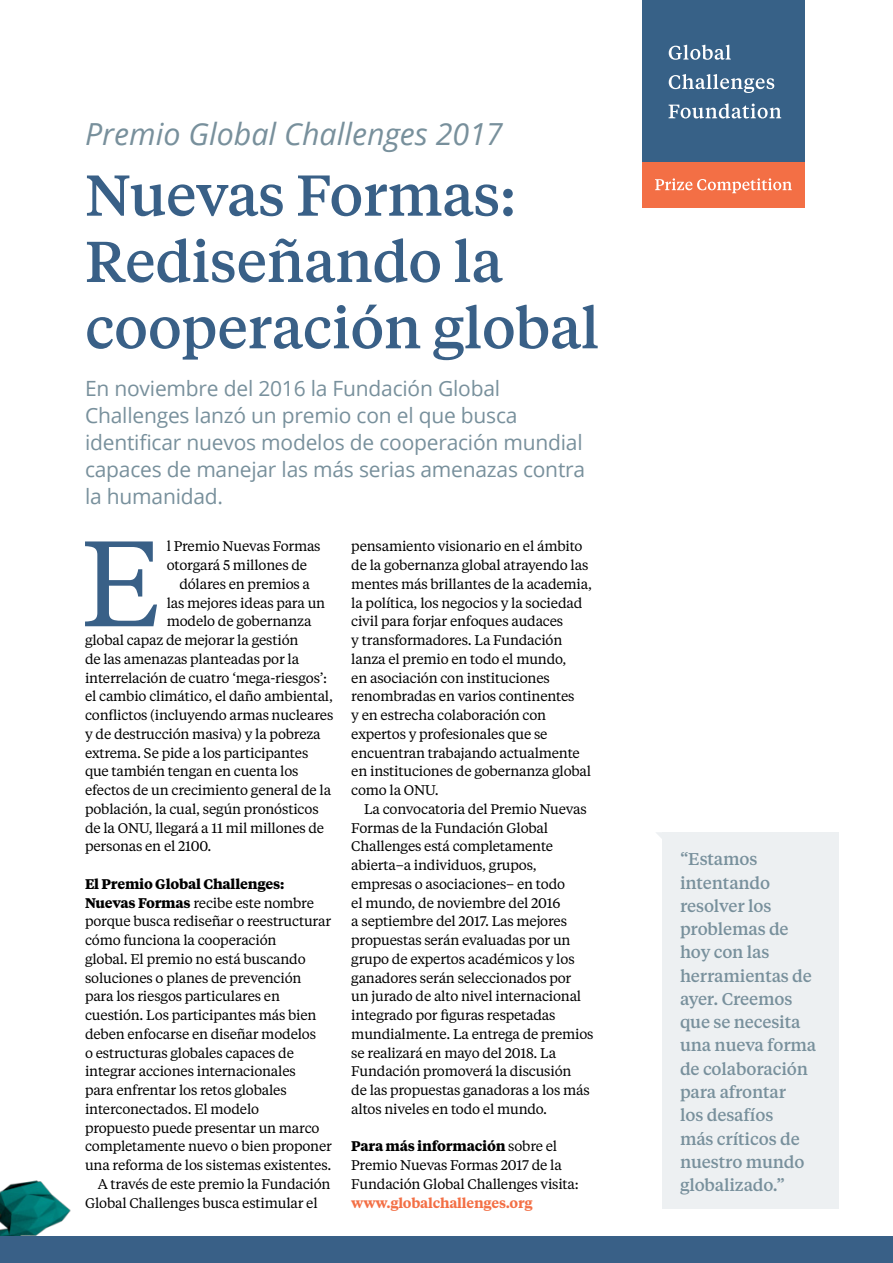
<style>
.page{position:relative;width:893px;height:1263px;background:#fff}
.page>*{position:absolute;margin:0;border:0;box-sizing:border-box;transform-origin:0 0}
.Paragraph_drop_cap{font:120.75px "Tiempos Text";color:#396087}
.t1{font:500 57.3px/66.3px "Tiempos Text";letter-spacing:-.01em;color:#396087}
.t2{font:italic 30.45px "Open Sans";color:#78909c}
.t3{font:21px/27px "Open Sans";letter-spacing:-.01em;color:#78909c}
.t4{font:500 16.95px/23.2px "Tiempos Text";letter-spacing:-.01em;color:#78909c}
.Paragraph_drop_cap-2{font:13.95px/18.8px "Tiempos Text";letter-spacing:-.015em;color:#000}
.PARAGRAPH{font:13.95px/18.8px "Tiempos Text";letter-spacing:-.015em;color:#000}
.PARAGRAPH-2{font:600 13.95px "Tiempos Text";letter-spacing:-.015em;color:#f36f45}
.s1{font-weight:700}
</style>
<div class="page">
<img style="left:0;top:1180px;width:71px;height:56px">
<div style="left:662px;top:832px;width:177px;height:377px;background:#edf0f2"></div>
<svg style="left:656px;top:832px;width:6px;height:6px"></svg>
<div style="left:0;top:1236px;width:893px;height:27px;background:#396087"></div>
<div style="left:642px;top:0;width:163px;height:163px;background:#376187"></div>
<svg style="left:669px;top:45px;width:62px;height:15px"></svg>
<svg style="left:669px;top:74px;width:105px;height:19px"></svg>
<svg style="left:669px;top:103px;width:112px;height:15px"></svg>
<div style="left:642px;top:163px;width:163px;height:45px;background:#f36f45"></div>
<svg style="left:655px;top:178px;width:137px;height:15px"></svg>
<p class="t2" style="left:85px;top:113px;width:419px">Premio Global Challenges 2017</p>
<p class="t1" style="left:85px;top:160px;width:516px">Nuevas Formas:<br>Rediseñando la cooperación global</p>
<p class="t3" style="left:85px;top:374px;width:502px">En noviembre del 2016 la Fundación Global Challenges lanzó un premio con el que busca identificar nuevos modelos de cooperación mundial capaces de manejar las más serias amenazas contra la humanidad.</p>
<p class="Paragraph_drop_cap" style="left:81px;top:502px;width:82px">E</p>
<p class="Paragraph_drop_cap-2" style="left:167px;top:536px;width:155px">l Premio Nuevas Formas otorgará 5 millones de</p>
<p class="Paragraph_drop_cap-2" style="left:179px;top:574px;width:132px">dólares en premios a</p>
<p class="Paragraph_drop_cap-2" style="left:167px;top:593px;width:160px">las mejores ideas para un</p>
<p class="Paragraph_drop_cap-2" style="left:167px;top:611px;width:146px">modelo de gobernanza</p>
<p class="Paragraph_drop_cap-2" style="left:85px;top:630px;width:215px">global capaz de mejorar la gestión</p>
<p class="Paragraph_drop_cap-2" style="left:85px;top:649px;width:216px">de las amenazas planteadas por la</p>
<p class="Paragraph_drop_cap-2" style="left:85px;top:668px;width:244px">interrelación de cuatro ‘mega-riesgos’:</p>
<p class="Paragraph_drop_cap-2" style="left:85px;top:686px;width:250px">el cambio climático, el daño ambiental,</p>
<p class="Paragraph_drop_cap-2" style="left:85px;top:705px;width:250px">conflictos (incluyendo armas nucleares</p>
<p class="Paragraph_drop_cap-2" style="left:85px;top:724px;width:237px">y de destrucción masiva) y la pobreza</p>
<p class="Paragraph_drop_cap-2" style="left:85px;top:743px;width:225px">extrema. Se pide a los participantes</p>
<p class="Paragraph_drop_cap-2" style="left:85px;top:761px;width:215px">que también tengan en cuenta los</p>
<p class="Paragraph_drop_cap-2" style="left:85px;top:780px;width:248px">efectos de un crecimiento general de la</p>
<p class="Paragraph_drop_cap-2" style="left:85px;top:799px;width:235px">población, la cual, según pronósticos</p>
<p class="Paragraph_drop_cap-2" style="left:85px;top:818px;width:241px">de la ONU, llegará a 11 mil millones de</p>
<p class="Paragraph_drop_cap-2" style="left:85px;top:836px;width:128px">personas en el 2100.</p>
<p class="PARAGRAPH" style="left:85px;top:874px;width:248px"><span class="s1">El Premio Global Challenges:<br>Nuevas Formas</span> recibe este nombre porque busca rediseñar o reestructurar cómo funciona la cooperación<br>global. El premio no está buscando soluciones o planes de prevención para los riesgos particulares en cuestión. Los participantes más bien deben enfocarse en diseñar modelos<br>o estructuras globales capaces de integrar acciones internacionales<br>para enfrentar los retos globales interconectados. El modelo<br>propuesto puede presentar un marco completamente nuevo o bien proponer una reforma de los sistemas existentes.</p>
<p class="Paragraph_drop_cap-2" style="left:85px;top:1174px;width:247px;text-indent:13px">A través de este premio la Fundación<br>Global Challenges busca estimular el</p>
<p class="Paragraph_drop_cap-2" style="left:351px;top:536px;width:242px">pensamiento visionario en el ámbito de la gobernanza global atrayendo las mentes más brillantes de la academia, la política, los negocios y la sociedad civil para forjar enfoques audaces<br>y transformadores. La Fundación lanza el premio en todo el mundo,<br>en asociación con instituciones renombradas en varios continentes<br>y en estrecha colaboración con expertos y profesionales que se encuentran trabajando actualmente en instituciones de gobernanza global como la ONU.</p>
<p class="Paragraph_drop_cap-2" style="left:351px;top:799px;width:244px;text-indent:13px">La convocatoria del Premio Nuevas Formas de la Fundación Global Challenges está completamente abierta–a individuos, grupos, empresas o asociaciones– en todo<br>el mundo, de noviembre del 2016<br>a septiembre del 2017. Las mejores propuestas serán evaluadas por un grupo de expertos académicos y los ganadores serán seleccionados por<br>un jurado de alto nivel internacional integrado por figuras respetadas mundialmente. La entrega de premios se realizará en mayo del 2018. La Fundación promoverá la discusión<br>de las propuestas ganadoras a los más altos niveles en todo el mundo.</p>
<p class="PARAGRAPH" style="left:351px;top:1136px;width:229px"><span class="s1">Para más información</span> sobre el<br>Premio Nuevas Formas 2017 de la<br>Fundación Global Challenges visita:</p>
<p class="PARAGRAPH-2" style="left:351px;top:1193px;width:183px">www.globalchallenges.org</p>
<p class="t4" style="left:680px;top:847px;width:138px">“Estamos intentando resolver los problemas de hoy con las herramientas de ayer. Creemos que se necesita una nueva forma de colaboración para afrontar<br>los desafíos<br>más críticos de nuestro mundo globalizado.”</p>
</div>
